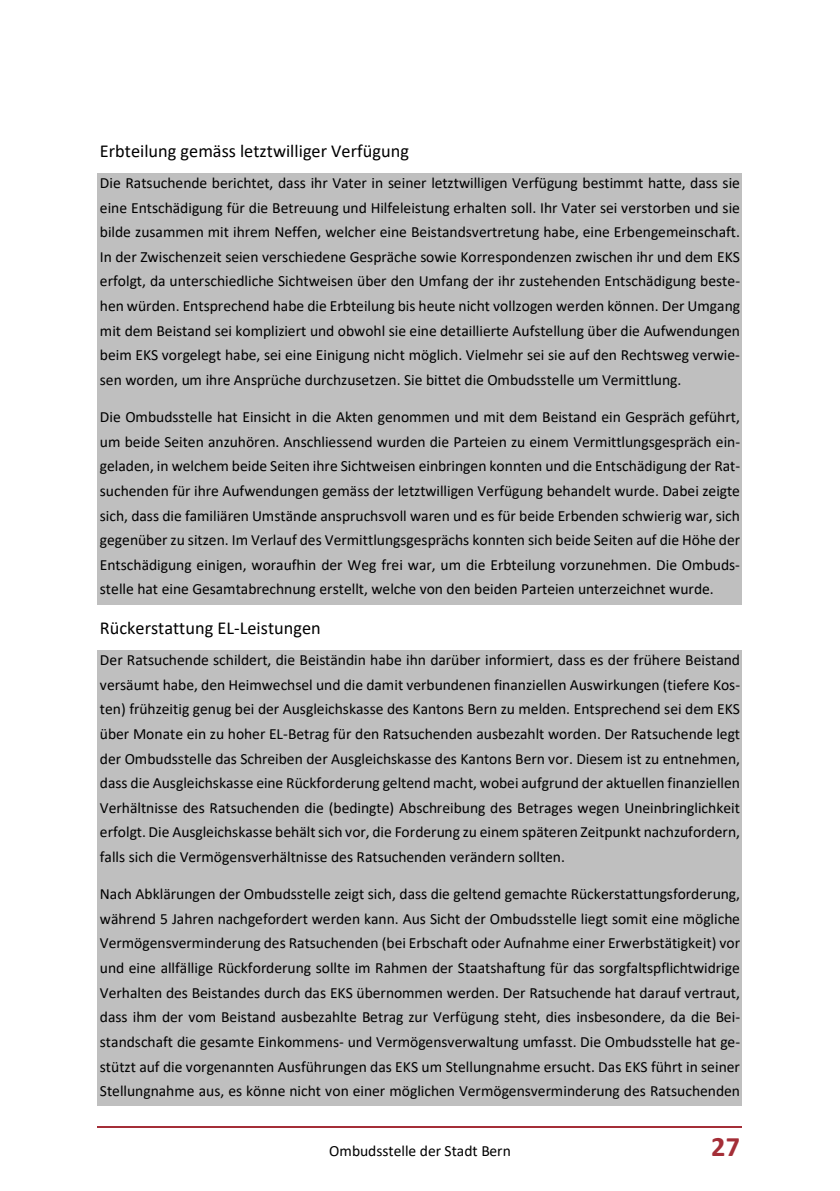
<style>
.page{position:relative;width:840px;height:1191px;background:#fff}
.page>*{position:absolute;margin:0;border:0;box-sizing:border-box;transform-origin:0 0}
.t1{font:700 28.2px "Calibri";color:#a42e37}
.t2{font:18.2px "Calibri";color:#000}
.t3{font:15.6px/24.6px "Calibri";color:#000;text-align:justify}
</style>
<div class="page">
<hr style="left:98px;top:1126px;width:643px;height:1px;background:#a42e37">
<div style="left:98px;top:173px;width:643px;height:25px;background:#bfbfbf"></div>
<div style="left:98px;top:198px;width:643px;height:24px;background:#bfbfbf"></div>
<div style="left:98px;top:222px;width:643px;height:25px;background:#bfbfbf"></div>
<div style="left:98px;top:247px;width:643px;height:25px;background:#bfbfbf"></div>
<div style="left:98px;top:272px;width:643px;height:24px;background:#bfbfbf"></div>
<div style="left:98px;top:296px;width:643px;height:25px;background:#bfbfbf"></div>
<div style="left:98px;top:321px;width:643px;height:24px;background:#bfbfbf"></div>
<div style="left:98px;top:345px;width:643px;height:25px;background:#bfbfbf"></div>
<div style="left:98px;top:370px;width:643px;height:37px;background:#bfbfbf"></div>
<div style="left:98px;top:407px;width:643px;height:25px;background:#bfbfbf"></div>
<div style="left:98px;top:432px;width:643px;height:24px;background:#bfbfbf"></div>
<div style="left:98px;top:456px;width:643px;height:25px;background:#bfbfbf"></div>
<div style="left:98px;top:481px;width:643px;height:25px;background:#bfbfbf"></div>
<div style="left:98px;top:506px;width:643px;height:24px;background:#bfbfbf"></div>
<div style="left:98px;top:530px;width:643px;height:25px;background:#bfbfbf"></div>
<div style="left:98px;top:555px;width:643px;height:25px;background:#bfbfbf"></div>
<div style="left:98px;top:580px;width:643px;height:24px;background:#bfbfbf"></div>
<div style="left:98px;top:650px;width:643px;height:25px;background:#bfbfbf"></div>
<div style="left:98px;top:675px;width:643px;height:24px;background:#bfbfbf"></div>
<div style="left:98px;top:699px;width:643px;height:25px;background:#bfbfbf"></div>
<div style="left:98px;top:724px;width:643px;height:25px;background:#bfbfbf"></div>
<div style="left:98px;top:749px;width:643px;height:24px;background:#bfbfbf"></div>
<div style="left:98px;top:773px;width:643px;height:25px;background:#bfbfbf"></div>
<div style="left:98px;top:798px;width:643px;height:24px;background:#bfbfbf"></div>
<div style="left:98px;top:822px;width:643px;height:25px;background:#bfbfbf"></div>
<div style="left:98px;top:847px;width:643px;height:37px;background:#bfbfbf"></div>
<div style="left:98px;top:884px;width:643px;height:25px;background:#bfbfbf"></div>
<div style="left:98px;top:909px;width:643px;height:24px;background:#bfbfbf"></div>
<div style="left:98px;top:933px;width:643px;height:25px;background:#bfbfbf"></div>
<div style="left:98px;top:958px;width:643px;height:25px;background:#bfbfbf"></div>
<div style="left:98px;top:983px;width:643px;height:24px;background:#bfbfbf"></div>
<div style="left:98px;top:1007px;width:643px;height:25px;background:#bfbfbf"></div>
<div style="left:98px;top:1032px;width:643px;height:25px;background:#bfbfbf"></div>
<div style="left:98px;top:1057px;width:643px;height:24px;background:#bfbfbf"></div>
<div style="left:98px;top:1081px;width:643px;height:25px;background:#bfbfbf"></div>
<p class="t2" style="left:100px;top:139px;width:310px">Erbteilung gemäss letztwilliger Verfügung</p>
<p class="t3" style="left:100px;top:170px;width:641px">Die Ratsuchende berichtet, dass ihr Vater in seiner letztwilligen Verfügung bestimmt hatte, dass sie eine Entschädigung für die Betreuung und Hilfeleistung erhalten soll. Ihr Vater sei verstorben und sie bilde zusammen mit ihrem Neffen, welcher eine Beistandsvertretung habe, eine Erbengemeinschaft.<br>In der Zwischenzeit seien verschiedene Gespräche sowie Korrespondenzen zwischen ihr und dem EKS erfolgt, da unterschiedliche Sichtweisen über den Umfang der ihr zustehenden Entschädigung beste&shy;hen würden. Entsprechend habe die Erbteilung bis heute nicht vollzogen werden können. Der Umgang mit dem Beistand sei kompliziert und obwohl sie eine detaillierte Aufstellung über die Aufwendungen beim EKS vorgelegt habe, sei eine Einigung nicht möglich. Vielmehr sei sie auf den Rechtsweg verwie&shy;sen worden, um ihre Ansprüche durchzusetzen. Sie bittet die Ombudsstelle um Vermittlung.</p>
<p class="t3" style="left:100px;top:404px;width:641px">Die Ombudsstelle hat Einsicht in die Akten genommen und mit dem Beistand ein Gespräch geführt, um beide Seiten anzuhören. Anschliessend wurden die Parteien zu einem Vermittlungsgespräch ein&shy;geladen, in welchem beide Seiten ihre Sichtweisen einbringen konnten und die Entschädigung der Rat&shy;suchenden für ihre Aufwendungen gemäss der letztwilligen Verfügung behandelt wurde. Dabei zeigte sich, dass die familiären Umstände anspruchsvoll waren und es für beide Erbenden schwierig war, sich gegenüber zu sitzen. Im Verlauf des Vermittlungsgesprächs konnten sich beide Seiten auf die Höhe der Entschädigung einigen, woraufhin der Weg frei war, um die Erbteilung vorzunehmen. Die Ombuds&shy;stelle hat eine Gesamtabrechnung erstellt, welche von den beiden Parteien unterzeichnet wurde.</p>
<p class="t2" style="left:100px;top:616px;width:222px">Rückerstattung EL-Leistungen</p>
<p class="t3" style="left:100px;top:647px;width:641px">Der Ratsuchende schildert, die Beiständin habe ihn darüber informiert, dass es der frühere Beistand versäumt habe, den Heimwechsel und die damit verbundenen finanziellen Auswirkungen (tiefere Kos&shy;ten) frühzeitig genug bei der Ausgleichskasse des Kantons Bern zu melden. Entsprechend sei dem EKS über Monate ein zu hoher EL-Betrag für den Ratsuchenden ausbezahlt worden. Der Ratsuchende legt der Ombudsstelle das Schreiben der Ausgleichskasse des Kantons Bern vor. Diesem ist zu entnehmen, dass die Ausgleichskasse eine Rückforderung geltend macht, wobei aufgrund der aktuellen finanziellen Verhältnisse des Ratsuchenden die (bedingte) Abschreibung des Betrages wegen Uneinbringlichkeit erfolgt. Die Ausgleichskasse behält sich vor, die Forderung zu einem späteren Zeitpunkt nachzufordern, falls sich die Vermögensverhältnisse des Ratsuchenden verändern sollten.</p>
<p class="t3" style="left:100px;top:881px;width:641px">Nach Abklärungen der Ombudsstelle zeigt sich, dass die geltend gemachte Rückerstattungsforderung, während 5 Jahren nachgefordert werden kann. Aus Sicht der Ombudsstelle liegt somit eine mögliche Vermögensverminderung des Ratsuchenden (bei Erbschaft oder Aufnahme einer Erwerbstätigkeit) vor und eine allfällige Rückforderung sollte im Rahmen der Staatshaftung für das sorgfaltspflichtwidrige Verhalten des Beistandes durch das EKS übernommen werden. Der Ratsuchende hat darauf vertraut, dass ihm der vom Beistand ausbezahlte Betrag zur Verfügung steht, dies insbesondere, da die Bei&shy;standschaft die gesamte Einkommens- und Vermögensverwaltung umfasst. Die Ombudsstelle hat ge&shy;stützt auf die vorgenannten Ausführungen das EKS um Stellungnahme ersucht. Das EKS führt in seiner Stellungnahme aus, es könne nicht von einer möglichen Vermögensverminderung des Ratsuchenden</p>
<p class="t3" style="left:329px;top:1138px;width:183px">Ombudsstelle der Stadt Bern</p>
<h1 class="t1" style="left:711px;top:1126px;width:30px">27</h1>
</div>
